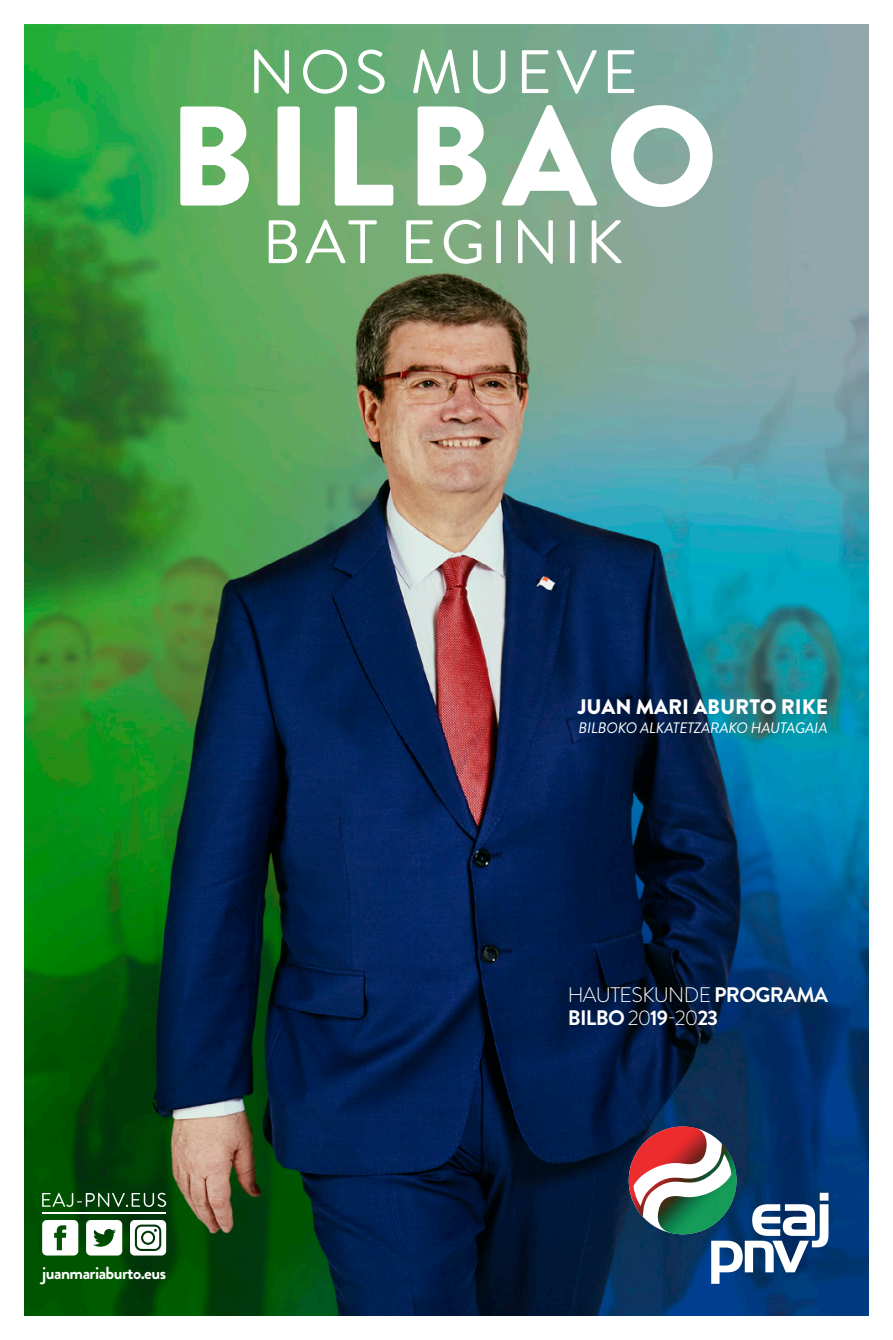
<style>
.page{position:relative;width:893px;height:1340px;background:#fff}
.page>*{position:absolute;margin:0;border:0;box-sizing:border-box;transform-origin:0 0}
.t1{font:700 21px/22.8px "Brandon Grotesque";letter-spacing:-.03em;color:#fff}
.t2{font:900 21px "Brandon Grotesque";color:#fff}
.t3{font:700 17.5px "Brandon Grotesque";letter-spacing:-.03em;color:#fff}
.t4{font:italic 15.05px "Brandon Grotesque";letter-spacing:-.01em;color:#fff}
.s1{font-weight:300}
</style>
<div class="page">
<img style="left:25px;top:25px;width:843px;height:1290px">
<svg style="left:180px;top:106px;width:69px;height:99px"></svg>
<div style="left:277px;top:106px;width:23px;height:99px;background:#fff;border-radius:3px"></div>
<svg style="left:335px;top:106px;width:58px;height:99px"></svg>
<svg style="left:418px;top:106px;width:68px;height:99px"></svg>
<svg style="left:501px;top:105px;width:97px;height:100px"></svg>
<svg style="left:611px;top:105px;width:102px;height:102px"></svg>
<svg style="left:269px;top:220px;width:28px;height:43px"></svg>
<svg style="left:305px;top:220px;width:72px;height:43px"></svg>
<svg style="left:406px;top:220px;width:27px;height:43px"></svg>
<svg style="left:444px;top:220px;width:37px;height:44px"></svg>
<div style="left:496px;top:220px;width:5px;height:43px;background:#fff"></div>
<svg style="left:518px;top:220px;width:35px;height:44px"></svg>
<div style="left:570px;top:220px;width:5px;height:43px;background:#fff"></div>
<svg style="left:592px;top:220px;width:30px;height:43px"></svg>
<svg style="left:254px;top:50px;width:35px;height:44px"></svg>
<svg style="left:303px;top:50px;width:44px;height:44px"></svg>
<svg style="left:357px;top:50px;width:28px;height:44px"></svg>
<svg style="left:413px;top:50px;width:47px;height:44px"></svg>
<svg style="left:473px;top:50px;width:32px;height:44px"></svg>
<svg style="left:522px;top:50px;width:26px;height:43px"></svg>
<svg style="left:556px;top:50px;width:41px;height:44px"></svg>
<svg style="left:608px;top:50px;width:26px;height:43px"></svg>
<svg style="left:42px;top:1219px;width:36px;height:36px"></svg>
<svg style="left:86px;top:1219px;width:36px;height:36px"></svg>
<svg style="left:130px;top:1219px;width:36px;height:36px"></svg>
<div style="left:143px;top:1232px;width:10px;height:10px;background:#fff;border-radius:50%"></div>
<svg style="left:42px;top:1192px;width:124px;height:14px;background:#36683a"></svg>
<hr style="left:42px;top:1212px;width:124px;height:2px;background:#fff">
<svg style="left:711px;top:1192px;width:117px;height:91px"></svg>
<img style="left:627px;top:1126px;width:111px;height:112px">
<p class="t3" style="left:42px;top:1260px;width:125px">juanmariaburto.eus</p>
<p class="t2" style="left:578px;top:692px;width:252px">JUAN MARI ABURTO RIKE</p>
<p class="t4" style="left:578px;top:717px;width:251px">BILBOKO ALKATETZARAKO HAUTAGAIA</p>
<p class="t1" style="left:568px;top:984px;width:262px"><span class="s1">HAUTESKUNDE</span> PROGRAMA<br>BILBO <span class="s1">20</span>19<span class="s1">-20</span>23</p>
</div>
